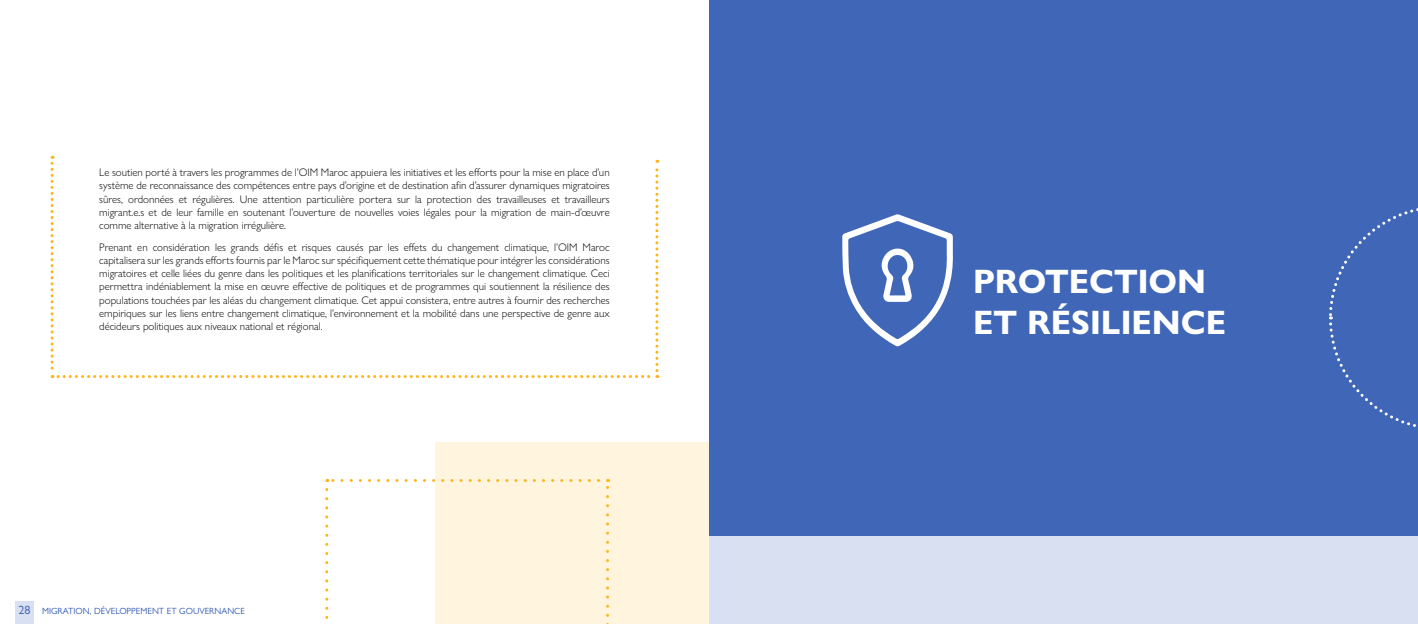
<style>
.page{position:relative;width:1418px;height:624px;background:#fff}
.page>*{position:absolute;margin:0;border:0;box-sizing:border-box;transform-origin:0 0}
.t1{font:700 34px/40.8px "Gill Sans Nova";color:#fff}
.t2{font:12px "Gill Sans Nova";color:#335cb3}
.t3{font:300 11px/13.2px "Gill Sans Nova";color:#000;text-align:justify}
.t4{font:9px "Gill Sans Nova";color:#335cb3}
</style>
<div class="page">
<div style="left:435px;top:442px;width:281px;height:182px;background:#fff4dd"></div>
<svg style="left:325px;top:489px;width:3px;height:130px"></svg>
<svg style="left:606px;top:479px;width:3px;height:145px"></svg>
<svg style="left:327px;top:479px;width:271px;height:3px"></svg>
<div style="left:15px;top:601px;width:19px;height:23px;background:#d9e0f1"></div>
<div style="left:709px;top:0;width:708px;height:624px;background:#4066b7"></div>
<svg style="left:51px;top:156px;width:607px;height:222px"></svg>
<svg style="left:842px;top:214px;width:111px;height:132px"></svg>
<svg style="left:1329px;top:204px;width:89px;height:228px"></svg>
<div style="left:709px;top:536px;width:708px;height:88px;background:#d9e0f1"></div>
<p class="t3" style="left:99px;top:166px;width:512px">Le soutien porté à travers les programmes de l’OIM Maroc appuiera les initiatives et les efforts pour la mise en place d’un système de reconnaissance des compétences entre pays d’origine et de destination afin d’assurer dynamiques migratoires sûres, ordonnées et régulières. Une attention particulière portera sur la protection des travailleuses et travailleurs migrant.e.s et de leur famille en soutenant l’ouverture de nouvelles voies légales pour la migration de main-d’œuvre comme alternative à la migration irrégulière.</p>
<p class="t3" style="left:99px;top:240px;width:512px">Prenant en considération les grands défis et risques causés par les effets du changement climatique, l’OIM Maroc capitalisera sur les grands efforts fournis par le Maroc sur spécifiquement cette thématique pour intégrer les considérations migratoires et celle liées du genre dans les politiques et les planifications territoriales sur le changement climatique. Ceci permettra indéniablement la mise en œuvre effective de politiques et de programmes qui soutiennent la résilience des populations touchées par les aléas du changement climatique. Cet appui consistera, entre autres à fournir des recherches empiriques sur les liens entre changement climatique, l’environnement et la mobilité dans une perspective de genre aux décideurs politiques aux niveaux national et régional.</p>
<p class="t2" style="left:18px;top:603px;width:13px">28</p>
<p class="t4" style="left:42px;top:605px;width:204px">MIGRATION, DÉVELOPPEMENT ET GOUVERNANCE</p>
<h1 class="t1" style="left:973px;top:261px;width:254px">PROTECTION<br>ET RÉSILIENCE</h1>
</div>
